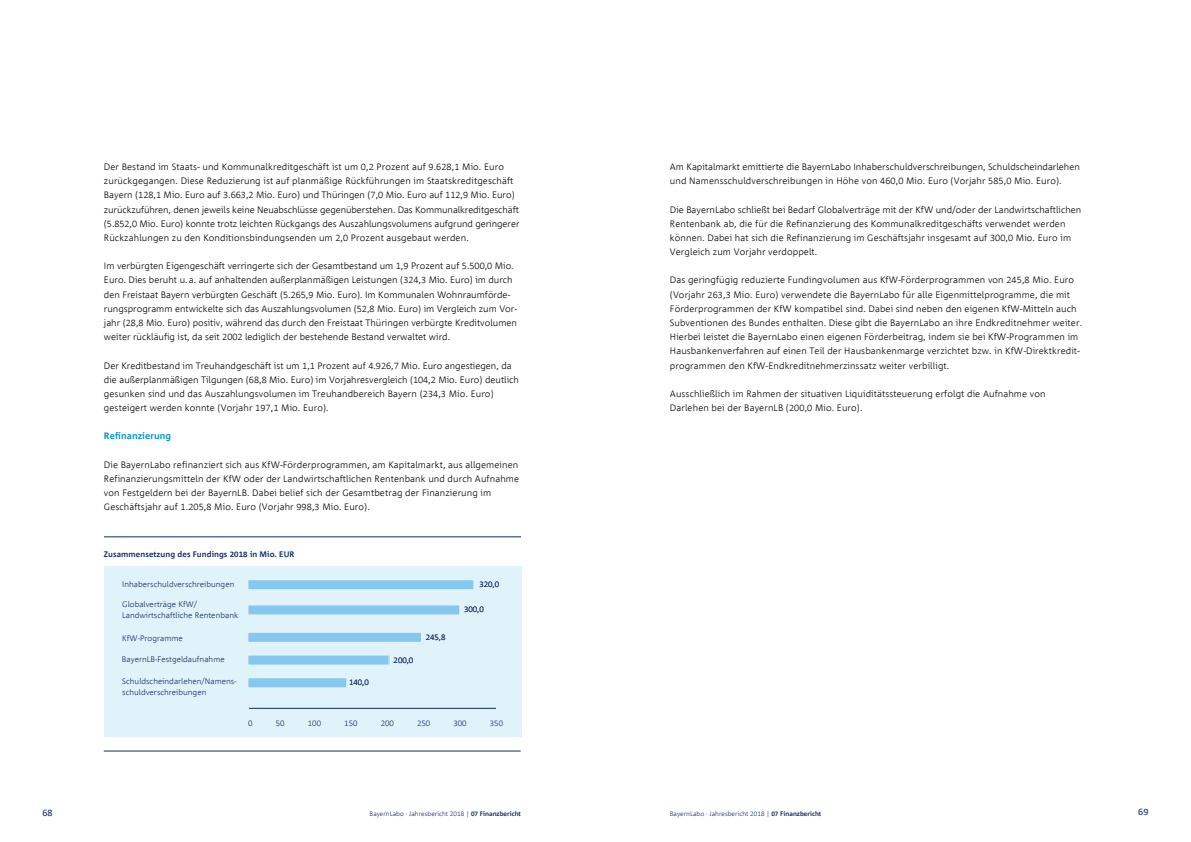
<style>
.page{position:relative;width:1191px;height:842px;background:#fff}
.page>*{position:absolute;margin:0;border:0;box-sizing:border-box;transform-origin:0 0}
.t1{font:300 9.2px/14.2px "Corpid MOD";letter-spacing:.01em;color:#000}
.t2{font:700 9.2px "Corpid MOD";letter-spacing:.01em;color:#0090d7}
.t3{font:9.2px "Corpid MOD";color:#102d69}
.t4{font:300 8px/11px "Corpid MOD";color:#102d69}
.t5{font:700 8px "Corpid MOD";letter-spacing:.01em;color:#102d69}
.t6{font:300 6.5px "Corpid MOD";color:#102d69}
.s1{font-weight:700}
</style>
<div class="page">
<hr style="left:104px;top:536px;width:417px;height:1px;background:#102d69">
<div style="left:104px;top:567px;width:417px;height:170px;background:#e0f2fa"></div>
<hr style="left:104px;top:751px;width:417px;height:1px;background:#102d69">
<hr style="left:249px;top:708px;width:247px;height:1px;background:#102d69">
<div style="left:248px;top:632px;width:173px;height:10px;background:#85c7ee"></div>
<div style="left:247px;top:632px;width:175px;height:11px;border:1px solid #e0f2fa"></div>
<div style="left:248px;top:580px;width:226px;height:10px;background:#85c7ee"></div>
<div style="left:247px;top:579px;width:227px;height:11px;border:1px solid #e0f2fa"></div>
<div style="left:248px;top:605px;width:212px;height:10px;background:#85c7ee"></div>
<div style="left:247px;top:604px;width:213px;height:11px;border:1px solid #e0f2fa"></div>
<div style="left:248px;top:678px;width:99px;height:10px;background:#85c7ee"></div>
<div style="left:247px;top:677px;width:100px;height:11px;border:1px solid #e0f2fa"></div>
<div style="left:248px;top:655px;width:141px;height:10px;background:#85c7ee"></div>
<div style="left:247px;top:655px;width:142px;height:10px;border:1px solid #e0f2fa"></div>
<p class="t1" style="left:104px;top:160px;width:417px">Der Bestand im Staats- und Kommunalkreditgeschäft ist um 0,2 Prozent auf 9.628,1 Mio. Euro zurückgegangen. Diese Reduzierung ist auf planmäßige Rückführungen im Staatskreditgeschäft Bayern (128,1 Mio. Euro auf 3.663,2 Mio. Euro) und Thüringen (7,0 Mio. Euro auf 112,9 Mio. Euro) zurückzuführen, denen jeweils keine Neuabschlüsse gegenüberstehen. Das Kommunalkreditgeschäft (5.852,0 Mio. Euro) konnte trotz leichten Rückgangs des Auszahlungsvolumens aufgrund geringerer Rückzahlungen zu den Konditionsbindungsenden um 2,0 Prozent ausgebaut werden.</p>
<p class="t1" style="left:104px;top:259px;width:414px">Im verbürgten Eigengeschäft verringerte sich der Gesamtbestand um 1,9 Prozent auf 5.500,0 Mio.<br>Euro. Dies beruht u.a. auf anhaltenden außerplanmäßigen Leistungen (324,3 Mio. Euro) im durch den Freistaat Bayern verbürgten Geschäft (5.265,9 Mio. Euro). Im Kommunalen Wohnraumförde&shy;rungsprogramm entwickelte sich das Auszahlungsvolumen (52,8 Mio. Euro) im Vergleich zum Vor&shy;jahr (28,8 Mio. Euro) positiv, während das durch den Freistaat Thüringen verbürgte Kreditvolumen weiter rückläufig ist, da seit 2002 lediglich der bestehende Bestand verwaltet wird.</p>
<p class="t1" style="left:104px;top:358px;width:416px">Der Kreditbestand im Treuhandgeschäft ist um 1,1 Prozent auf 4.926,7 Mio. Euro angestiegen, da die außerplanmäßigen Tilgungen (68,8 Mio. Euro) im Vorjahresvergleich (104,2 Mio. Euro) deutlich gesunken sind und das Auszahlungsvolumen im Treuhandbereich Bayern (234,3 Mio. Euro) gesteigert werden konnte (Vorjahr 197,1 Mio. Euro).</p>
<p class="t2" style="left:104px;top:431px;width:69px">Refinanzierung</p>
<p class="t1" style="left:104px;top:457px;width:417px">Die BayernLabo refinanziert sich aus KfW-Förderprogrammen, am Kapitalmarkt, aus allgemeinen Refinanzierungsmitteln der KfW oder der Landwirtschaftlichen Rentenbank und durch Aufnahme von Festgeldern bei der BayernLB. Dabei belief sich der Gesamtbetrag der Finanzierung im Geschäftsjahr auf 1.205,8 Mio. Euro (Vorjahr 998,3 Mio. Euro).</p>
<p class="t5" style="left:104px;top:550px;width:192px">Zusammensetzung des Fundings 2018 in Mio. EUR</p>
<p class="t4" style="left:122px;top:578px;width:114px">Inhaberschuldverschreibungen</p>
<p class="t4" style="left:122px;top:599px;width:117px">Globalverträge KfW/<br>Landwirtschaftliche Rentenbank</p>
<p class="t4" style="left:479px;top:579px;width:21px">320,0</p>
<p class="t4" style="left:464px;top:604px;width:21px">300,0</p>
<p class="t4" style="left:122px;top:633px;width:62px">KfW-Programme</p>
<p class="t4" style="left:426px;top:632px;width:21px">245,8</p>
<p class="t4" style="left:122px;top:654px;width:104px">BayernLB-Festgeldaufnahme</p>
<p class="t4" style="left:393px;top:654px;width:21px">200,0</p>
<p class="t4" style="left:122px;top:676px;width:116px">Schuldscheindarlehen/Namens&shy;schuldverschreibungen</p>
<p class="t4" style="left:349px;top:677px;width:21px">140,0</p>
<p class="t4" style="left:248px;top:717px;width:6px">0</p>
<p class="t4" style="left:276px;top:717px;width:10px">50</p>
<p class="t4" style="left:308px;top:717px;width:15px">100</p>
<p class="t4" style="left:344px;top:717px;width:15px">150</p>
<p class="t4" style="left:381px;top:717px;width:15px">200</p>
<p class="t4" style="left:417px;top:717px;width:15px">250</p>
<p class="t4" style="left:453px;top:717px;width:15px">300</p>
<p class="t4" style="left:490px;top:717px;width:15px">350</p>
<p class="t1" style="left:670px;top:160px;width:411px">Am Kapitalmarkt emittierte die BayernLabo Inhaberschuldverschreibungen, Schuldscheindarlehen und Namensschuldverschreibungen in Höhe von 460,0 Mio. Euro (Vorjahr 585,0 Mio. Euro).</p>
<p class="t1" style="left:670px;top:202px;width:413px">Die BayernLabo schließt bei Bedarf Globalverträge mit der KfW und/oder der Landwirtschaftlichen Rentenbank ab, die für die Refinanzierung des Kommunalkreditgeschäfts verwendet werden können. Dabei hat sich die Refinanzierung im Geschäftsjahr insgesamt auf 300,0 Mio. Euro im Vergleich zum Vorjahr verdoppelt.</p>
<p class="t1" style="left:670px;top:273px;width:414px">Das geringfügig reduzierte Fundingvolumen aus KfW-Förderprogrammen von 245,8 Mio. Euro (Vorjahr 263,3 Mio. Euro) verwendete die BayernLabo für alle Eigenmittelprogramme, die mit Förderprogrammen der KfW kompatibel sind. Dabei sind neben den eigenen KfW-Mitteln auch Subventionen des Bundes enthalten. Diese gibt die BayernLabo an ihre Endkreditnehmer weiter.<br>Hierbei leistet die BayernLabo einen eigenen Förderbeitrag, indem sie bei KfW-Programmen im Hausbankenverfahren auf einen Teil der Hausbankenmarge verzichtet bzw. in KfW-Direktkredit&shy;programmen den KfW-Endkreditnehmerzinssatz weiter verbilligt.</p>
<p class="t1" style="left:670px;top:387px;width:377px">Ausschließlich im Rahmen der situativen Liquiditätssteuerung erfolgt die Aufnahme von<br>Darlehen bei der BayernLB (200,0 Mio. Euro).</p>
<p class="t3" style="left:43px;top:807px;width:12px">68</p>
<p class="t6" style="left:369px;top:810px;width:153px">BayernLabo · Jahresbericht 2018 | <span class="s1">07 Finanzbericht</span></p>
<p class="t6" style="left:670px;top:810px;width:153px">BayernLabo · Jahresbericht 2018 | <span class="s1">07 Finanzbericht</span></p>
<p class="t3" style="left:1138px;top:807px;width:12px">69</p>
</div>
